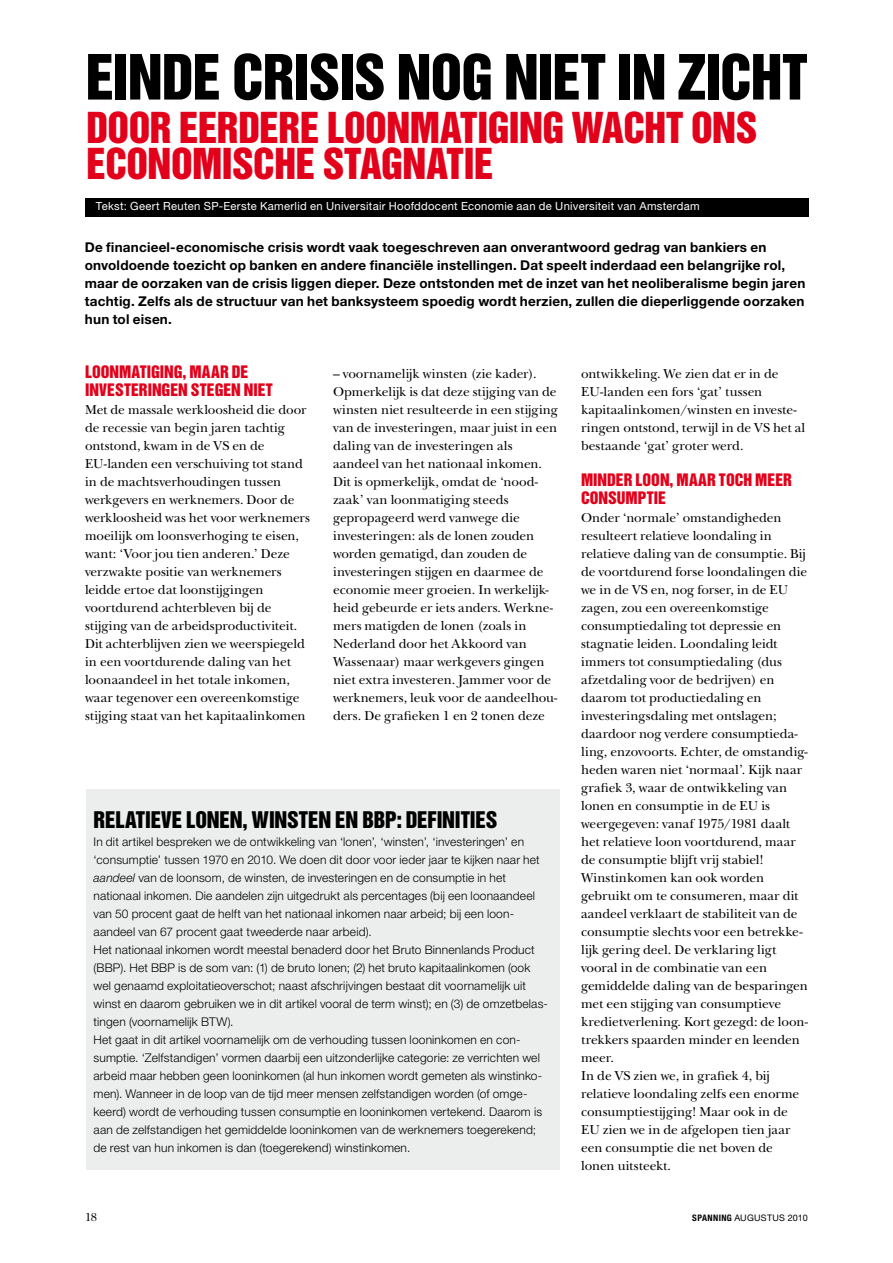
<style>
.page{position:relative;width:893px;height:1263px;background:#fff}
.page>*{position:absolute;margin:0;border:0;box-sizing:border-box;transform-origin:0 0}
.t1{font:57px "Helvetica Inserat LT Std";letter-spacing:-.02em;color:#000}
.t2{font:39px/36px "Helvetica Inserat LT Std";letter-spacing:-.015em;color:#e2001a}
.t3{font:21px "Helvetica Inserat LT Std";letter-spacing:-.01em;color:#000}
.t4{font:15.75px/18px "Helvetica Inserat LT Std";color:#e2001a}
.t5{font:13.5px/18px "New Baskerville Std";letter-spacing:-.005em;color:#000}
.t6{font:700 13.5px/18px "Helvetica Neue LT Std";letter-spacing:.015em;color:#000}
.t7{font:300 12px/18px "Helvetica Neue LT Std";letter-spacing:.015em;color:#000}
.t8{font:12px "New Baskerville Std";color:#000}
.t9{font:11.25px "Helvetica Neue LT Std";letter-spacing:.025em;color:#fff}
.t10{font:9px "Helvetica Neue LT Std";letter-spacing:.025em;color:#000}
.s1{font-style:italic}
.s2{font-weight:700;font-stretch:condensed}
</style>
<div class="page">
<div style="left:85px;top:198px;width:723px;height:18px;background:#000"></div>
<div style="left:86px;top:789px;width:474px;height:381px;background:#eceded"></div>
<h1 class="t1" style="left:86px;top:43px;width:723px">EINDE CRISIS NOG NIET IN ZICHT</h1>
<h2 class="t2" style="left:86px;top:111px;width:672px">DOOR EERDERE LOONMATIGING WACHT ONS<br>ECONOMISCHE STAGNATIE</h2>
<p class="t9" style="left:96px;top:199px;width:605px">Tekst: Geert Reuten SP-Eerste Kamerlid en Universitair Hoofddocent Economie aan de Universiteit van Amsterdam</p>
<p class="t6" style="left:85px;top:238px;width:722px">De financieel-economische crisis wordt vaak toegeschreven aan onverantwoord gedrag van bankiers en onvoldoende toezicht op banken en andere financiële instellingen. Dat speelt inderdaad een belangrijke rol, maar de oorzaken van de crisis liggen dieper. Deze ontstonden met de inzet van het neoliberalisme begin jaren tachtig. Zelfs als de structuur van het banksysteem spoedig wordt herzien, zullen die dieperliggende oorzaken hun tol eisen.</p>
<p class="t4" style="left:85px;top:363px;width:189px">LOONMATIGING, MAAR DE<br>INVESTERINGEN STEGEN NIET</p>
<p class="t5" style="left:85px;top:401px;width:227px">Met de massale werkloosheid die door de recessie van begin jaren tachtig ontstond, kwam in de VS en de EU-landen een verschuiving tot stand in de machtsverhoudingen tussen werkgevers en werknemers. Door de werkloosheid was het voor werknemers moeilijk om loonsverhoging te eisen, want: ‘Voor jou tien anderen.’ Deze verzwakte positie van werknemers leidde ertoe dat loonstijgingen voortdurend achterbleven bij de stijging van de arbeidsproductiviteit.<br>Dit achterblijven zien we weerspiegeld in een voortdurende daling van het loonaandeel in het totale inkomen, waar tegenover een overeenkomstige stijging staat van het kapitaalinkomen</p>
<p class="t5" style="left:333px;top:365px;width:226px">– voornamelijk winsten (zie kader).<br>Opmerkelijk is dat deze stijging van de winsten niet resulteerde in een stijging van de investeringen, maar juist in een daling van de investeringen als aandeel van het nationaal inkomen.<br>Dit is opmerkelijk, omdat de ‘nood&shy;zaak’ van loonmatiging steeds gepropageerd werd vanwege die investeringen: als de lonen zouden worden gematigd, dan zouden de investeringen stijgen en daarmee de economie meer groeien. In werkelijk&shy;heid gebeurde er iets anders. Werkne&shy;mers matigden de lonen (zoals in Nederland door het Akkoord van Wassenaar) maar werkgevers gingen niet extra investeren. Jammer voor de werknemers, leuk voor de aandeelhou&shy;ders. De grafieken 1 en 2 tonen deze</p>
<p class="t5" style="left:581px;top:365px;width:226px">ontwikkeling. We zien dat er in de EU-landen een fors ‘gat’ tussen kapitaalinkomen/winsten en investe&shy;ringen ontstond, terwijl in de VS het al bestaande ‘gat’ groter werd.</p>
<p class="t4" style="left:581px;top:471px;width:212px">MINDER LOON, MAAR TOCH MEER<br>CONSUMPTIE</p>
<p class="t5" style="left:581px;top:509px;width:228px">Onder ‘normale’ omstandigheden resulteert relatieve loondaling in relatieve daling van de consumptie. Bij de voortdurend forse loondalingen die we in de VS en, nog forser, in de EU zagen, zou een overeenkomstige consumptiedaling tot depressie en stagnatie leiden. Loondaling leidt immers tot consumptiedaling (dus afzetdaling voor de bedrijven) en daarom tot productiedaling en investeringsdaling met ontslagen; daardoor nog verdere consumptieda&shy;ling, enzovoorts. Echter, de omstandig&shy;heden waren niet ‘normaal’. Kijk naar grafiek 3, waar de ontwikkeling van lonen en consumptie in de EU is weergegeven: vanaf 1975/1981 daalt het relatieve loon voortdurend, maar de consumptie blijft vrij stabiel!<br>Winstinkomen kan ook worden gebruikt om te consumeren, maar dit aandeel verklaart de stabiliteit van de consumptie slechts voor een betrekke&shy;lijk gering deel. De verklaring ligt vooral in de combinatie van een gemiddelde daling van de besparingen met een stijging van consumptieve kredietverlening. Kort gezegd: de loon&shy;trekkers spaarden minder en leenden meer.<br>In de VS zien we, in grafiek 4, bij relatieve loondaling zelfs een enorme consumptiestijging! Maar ook in de EU zien we in de afgelopen tien jaar een consumptie die net boven de lonen uitsteekt.</p>
<h3 class="t3" style="left:94px;top:807px;width:405px">RELATIEVE LONEN, WINSTEN EN BBP: DEFINITIES</h3>
<p class="t7" style="left:94px;top:832px;width:456px">In dit artikel bespreken we de ontwikkeling van ‘lonen’, ‘winsten’, ‘investeringen’ en ‘consumptie’ tussen 1970 en 2010. We doen dit door voor ieder jaar te kijken naar het <span class="s1">aandeel</span> van de loonsom, de winsten, de investeringen en de consumptie in het nationaal inkomen. Die aandelen zijn uitgedrukt als percentages (bij een loonaandeel van 50 procent gaat de helft van het nationaal inkomen naar arbeid; bij een loon&shy;aandeel van 67 procent gaat tweederde naar arbeid).<br>Het nationaal inkomen wordt meestal benaderd door het Bruto Binnenlands Product (BBP). Het BBP is de som van: (1) de bruto lonen; (2) het bruto kapitaalinkomen (ook wel genaamd exploitatieoverschot; naast afschrijvingen bestaat dit voornamelijk uit winst en daarom gebruiken we in dit artikel vooral de term winst); en (3) de omzetbelas&shy;tingen (voornamelijk BTW).<br>Het gaat in dit artikel voornamelijk om de verhouding tussen looninkomen en con&shy;sumptie. ‘Zelfstandigen’ vormen daarbij een uitzonderlijke categorie: ze verrichten wel arbeid maar hebben geen looninkomen (al hun inkomen wordt gemeten als winstinko&shy;men). Wanneer in de loop van de tijd meer mensen zelfstandigen worden (of omge&shy;keerd) wordt de verhouding tussen consumptie en looninkomen vertekend. Daarom is aan de zelfstandigen het gemiddelde looninkomen van de werknemers toegerekend; de rest van hun inkomen is dan (toegerekend) winstinkomen.</p>
<p class="t8" style="left:85px;top:1210px;width:13px">18</p>
<p class="t10" style="left:692px;top:1212px;width:117px"><span class="s2">SPANNING</span> AUGUSTUS 2010</p>
</div>
